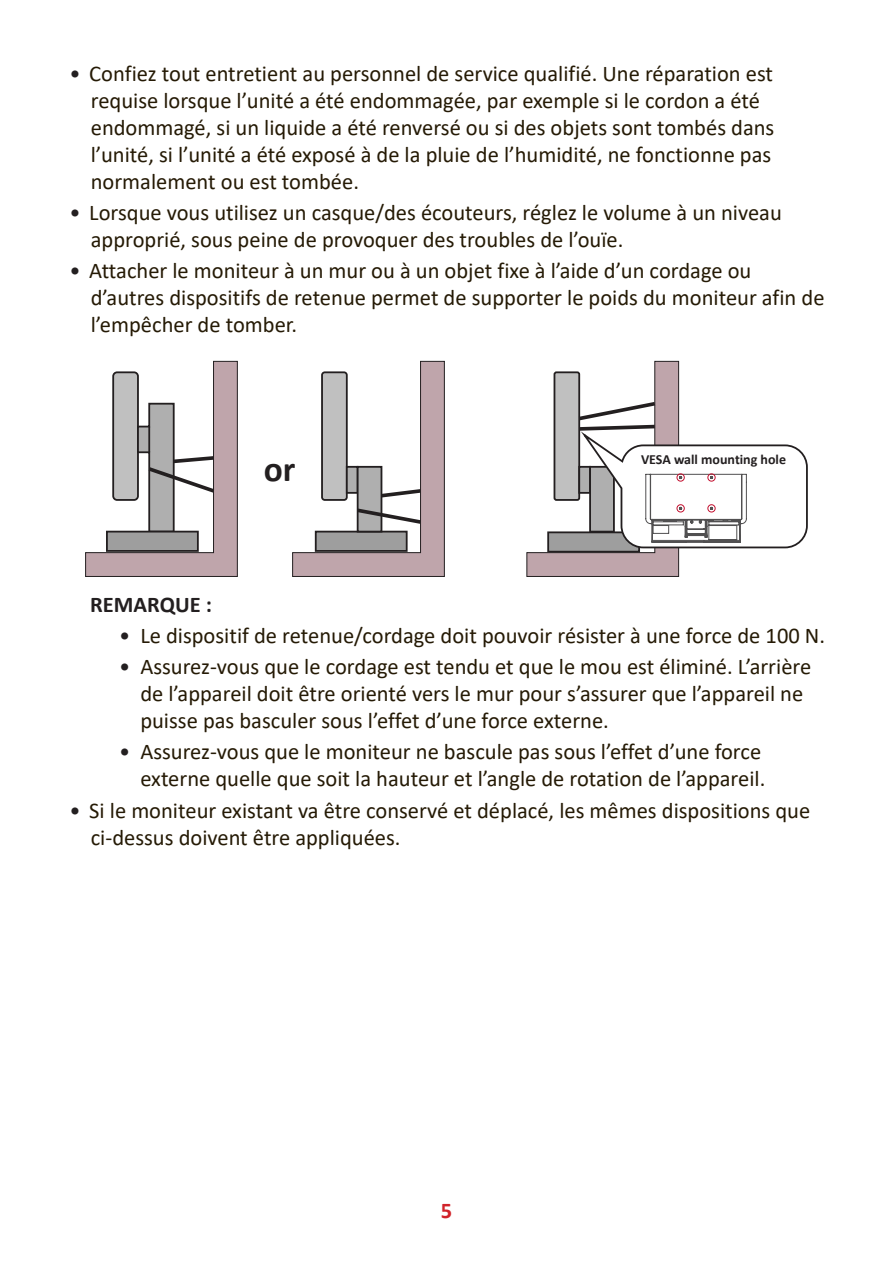
<style>
.page{position:relative;width:893px;height:1263px;background:#fff}
.page>*{position:absolute;margin:0;border:0;box-sizing:border-box;transform-origin:0 0}
.t1{font:700 35.55px "Calibri";color:#231f20}
.t2{font:22.5px/27px "Calibri";color:#251a05}
.t3{font:700 22.5px "Calibri";color:#231f20}
.t4{font:700 22.5px "Calibri";color:#d1232a}
.t5{font:700 13.95px "Calibri";color:#231f20}
.s1{color:#231f20}
</style>
<div class="page">
<svg style="left:85px;top:361px;width:153px;height:216px"></svg>
<svg style="left:292px;top:361px;width:153px;height:216px"></svg>
<svg style="left:526px;top:361px;width:282px;height:216px"></svg>
<p class="t2" style="left:91px;top:59px;width:685px;text-indent:-21px"><span class="s1">•</span> Confiez tout entretient au personnel de service qualifié. Une réparation est requise lorsque l’unité a été endommagée, par exemple si le cordon a été endommagé, si un liquide a été renversé ou si des objets sont tombés dans l’unité, si l’unité a été exposé à de la pluie de l’humidité, ne fonctionne pas normalement ou est tombée.</p>
<p class="t2" style="left:91px;top:198px;width:692px;text-indent:-21px"><span class="s1">•</span> Lorsque vous utilisez un casque/des écouteurs, réglez le volume à un niveau approprié, sous peine de provoquer des troubles de l’ouïe.</p>
<p class="t2" style="left:91px;top:257px;width:735px;text-indent:-21px"><span class="s1">•</span> Attacher le moniteur à un mur ou à un objet fixe à l’aide d’un cordage ou d’autres dispositifs de retenue permet de supporter le poids du moniteur afin de l’empêcher de tomber.</p>
<h1 class="t1" style="left:264px;top:444px;width:33px">or</h1>
<p class="t5" style="left:641px;top:450px;width:147px">VESA wall mounting hole</p>
<p class="t3" style="left:90px;top:588px;width:124px">REMARQUE :</p>
<p class="t2" style="left:119px;top:621px;width:707px"><span class="s1">•</span> Le dispositif de retenue/cordage doit pouvoir résister à une force de 100 N.</p>
<p class="t2" style="left:140px;top:653px;width:672px;text-indent:-21px"><span class="s1">•</span> Assurez-vous que le cordage est tendu et que le mou est éliminé. L’arrière de l’appareil doit être orienté vers le mur pour s’assurer que l’appareil ne puisse pas basculer sous l’effet d’une force externe.</p>
<p class="t2" style="left:119px;top:738px;width:648px;text-align:right"><span class="s1">•</span> Assurez-vous que le moniteur ne bascule pas sous l’effet d’une force externe quelle que soit la hauteur et l’angle de rotation de l’appareil.</p>
<p class="t2" style="left:91px;top:796px;width:721px;text-indent:-21px"><span class="s1">•</span> Si le moniteur existant va être conservé et déplacé, les mêmes dispositions que ci-dessus doivent être appliquées.</p>
<p class="t4" style="left:441px;top:1194px;width:13px">5</p>
</div>
